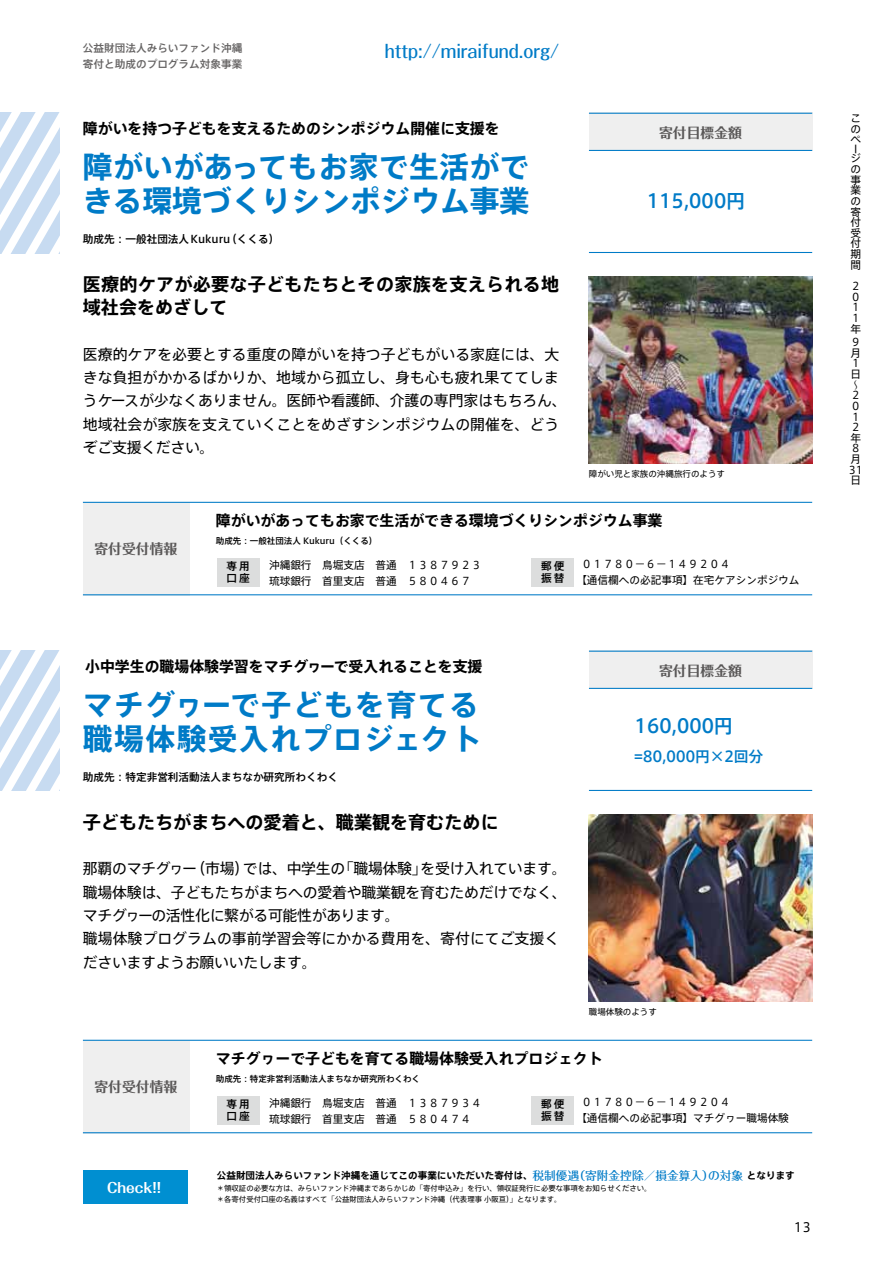
<style>
.page{position:relative;width:893px;height:1263px;background:#fff}
.page>*{position:absolute;margin:0;border:0;box-sizing:border-box;transform-origin:0 0}
.t1{font:700 29.7px/34px "Axis Std";letter-spacing:.015em;color:#007bc7}
.t2{font:700 29.7px/34px "Axis Std";letter-spacing:.05em;color:#007bc7}
.t3{font:500 19.2px "Axis Std";letter-spacing:-.025em;color:#007bc7}
.t4{font:700 18px/23.4px "Axis Std";color:#000}
.t5{font:500 18px "Folk Pro";color:#007bc7}
.t6{font:14.85px/23.4px "Axis Std";letter-spacing:-.01em;color:#000}
.t7{font:700 14.85px "Axis Std";color:#000}
.t8{font:500 14.85px "Axis Std";letter-spacing:-.025em;color:#007bc7}
.t9{font:700 13.8px "Folk Pro";color:#595757}
.t10{font:700 13.8px "Folk Pro";color:#fff}
.t11{font:12.75px "Axis Std";color:#000}
.t12{font:10.65px/10.6px "Axis Std";color:#000}
.t13{font:500 10.65px/11.7px "Axis Std";color:#000}
.t14{font:500 10.65px/15.9px "Axis Std";color:#666464}
.t15{font:700 9.6px "Axis Std";color:#000}
.t16{font:500 8.55px "Axis Std";color:#000}
.t17{font:8.55px "Axis Std";color:#000}
.t18{font:7.5px/10.6px "Axis Std";color:#000}
.s1{font-family:"Folk Pro";font-weight:500;font-size:11.7px;color:#007bc7}
</style>
<div class="page">
<svg style="left:0;top:113px;width:60px;height:140px"></svg>
<svg style="left:0;top:651px;width:60px;height:140px"></svg>
<div style="left:83px;top:502px;width:106px;height:93px;background:#efefef"></div>
<div style="left:83px;top:1040px;width:106px;height:93px;background:#efefef"></div>
<hr style="left:83px;top:594px;width:729px;height:1px;background:#007bc7">
<hr style="left:83px;top:1132px;width:729px;height:1px;background:#007bc7">
<hr style="left:83px;top:502px;width:729px;height:1px;background:#007bc7">
<hr style="left:83px;top:1040px;width:729px;height:1px;background:#007bc7">
<div style="left:217px;top:558px;width:42px;height:28px;background:#dcdddd"></div>
<div style="left:217px;top:1096px;width:42px;height:28px;background:#dcdddd"></div>
<div style="left:531px;top:558px;width:43px;height:28px;background:#dcdddd"></div>
<div style="left:531px;top:1096px;width:43px;height:28px;background:#dcdddd"></div>
<div style="left:83px;top:1170px;width:104px;height:33px;background:#008fd1"></div>
<div style="left:589px;top:113px;width:223px;height:38px;background:#efefef"></div>
<div style="left:589px;top:651px;width:223px;height:38px;background:#efefef"></div>
<hr style="left:589px;top:252px;width:223px;height:1px;background:#007bc7">
<hr style="left:589px;top:790px;width:223px;height:1px;background:#007bc7">
<hr style="left:589px;top:113px;width:223px;height:1px;background:#007bc7">
<hr style="left:589px;top:150px;width:223px;height:1px;background:#007bc7">
<hr style="left:589px;top:651px;width:223px;height:1px;background:#007bc7">
<hr style="left:589px;top:688px;width:223px;height:1px;background:#007bc7">
<img style="left:589px;top:276px;width:223px;height:187px">
<img style="left:589px;top:814px;width:223px;height:187px">
<p class="t14" style="left:83px;top:39px;width:161px">公益財団法人みらいファンド沖縄寄付と助成のプログラム対象事業</p>
<p class="t5" style="left:385px;top:36px;width:176px">http://miraifund.org/</p>
<p class="t7" style="left:83px;top:117px;width:418px">障がいを持つ子どもを支えるためのシンポジウム開催に支援を</p>
<h1 class="t1" style="left:83px;top:148px;width:448px">障がいがあってもお家で生活ができる環境づくりシンポジウム事業</h1>
<p class="t13" style="left:83px;top:233px;width:198px">助成先：一般社団法人Kukuru（くくる）</p>
<p class="t4" style="left:83px;top:271px;width:478px">医療的ケアが必要な子どもたちとその家族を支えられる地域社会をめざして</p>
<p class="t6" style="left:83px;top:341px;width:485px">医療的ケアを必要とする重度の障がいを持つ子どもがいる家庭には、大きな負担がかかるばかりか、地域から孤立し、身も心も疲れ果ててしまうケースが少なくありません。医師や看護師、介護の専門家はもちろん、地域社会が家族を支えていくことをめざすシンポジウムの開催を、どうぞご支援ください。</p>
<p class="t9" style="left:659px;top:121px;width:84px">寄付目標金額</p>
<p class="t3" style="left:646px;top:186px;width:100px">115,000円</p>
<p class="t17" style="left:589px;top:468px;width:138px">障がい児と家族の沖縄旅行のようす</p>
<p class="t9" style="left:94px;top:537px;width:84px">寄付受付情報</p>
<p class="t7" style="left:216px;top:509px;width:448px">障がいがあってもお家で生活ができる環境づくりシンポジウム事業</p>
<p class="t16" style="left:216px;top:534px;width:163px">助成先：一般社団法人 Kukuru（くくる）</p>
<p class="t13" style="left:226px;top:560px;width:25px">専用口座</p>
<p class="t12" style="left:269px;top:556px;width:214px;line-height:15.9px">沖縄銀行　鳥堀支店　普通　１３８７９２３琉球銀行　首里支店　普通　５８０４６７</p>
<p class="t13" style="left:541px;top:560px;width:25px">郵便振替</p>
<p class="t12" style="left:576px;top:555px;width:225px;line-height:15.9px;text-indent:5px">０１７８０−６−１４９２０４<br>【通信欄への必記事項】在宅ケアシンポジウム</p>
<p class="t7" style="left:85px;top:655px;width:399px">小中学生の職場体験学習をマチグヮーで受入れることを支援</p>
<h1 class="t2" style="left:83px;top:686px;width:400px">マチグヮーで子どもを育てる職場体験受入れプロジェクト</h1>
<p class="t13" style="left:83px;top:770px;width:257px">助成先：特定非営利活動法人まちなか研究所わくわく</p>
<p class="t4" style="left:83px;top:809px;width:417px">子どもたちがまちへの愛着と、職業観を育むために</p>
<p class="t6" style="left:83px;top:856px;width:485px">那覇のマチグヮー（市場）では、中学生の「職場体験」を受け入れています。職場体験は、子どもたちがまちへの愛着や職業観を育むためだけでなく、マチグヮーの活性化に繋がる可能性があります。<br>職場体験プログラムの事前学習会等にかかる費用を、寄付にてご支援くださいますようお願いいたします。</p>
<p class="t9" style="left:659px;top:658px;width:84px">寄付目標金額</p>
<p class="t3" style="left:634px;top:711px;width:100px">160,000円</p>
<p class="t8" style="left:634px;top:746px;width:130px">=80,000円×2回分</p>
<p class="t17" style="left:589px;top:1006px;width:70px">職場体験のようす</p>
<p class="t9" style="left:94px;top:1075px;width:84px">寄付受付情報</p>
<p class="t10" style="left:107px;top:1176px;width:56px">Check!!</p>
<p class="t7" style="left:216px;top:1046px;width:388px">マチグヮーで子どもを育てる職場体験受入れプロジェクト</p>
<p class="t16" style="left:216px;top:1072px;width:206px">助成先：特定非営利活動法人まちなか研究所わくわく</p>
<p class="t13" style="left:226px;top:1098px;width:25px">専用口座</p>
<p class="t12" style="left:269px;top:1094px;width:214px;line-height:15.9px">沖縄銀行　鳥堀支店　普通　１３８７９３４琉球銀行　首里支店　普通　５８０４７４</p>
<p class="t13" style="left:541px;top:1098px;width:25px">郵便振替</p>
<p class="t12" style="left:576px;top:1093px;width:214px;line-height:15.9px;text-indent:5px">０１７８０−６−１４９２０４<br>【通信欄への必記事項】マチグヮー職場体験</p>
<p class="t15" style="left:217px;top:1168px;width:579px">公益財団法人みらいファンド沖縄を通じてこの事業にいただいた寄付は、<span class="s1">税制優遇（寄附金控除／損金算入）の対象</span>となります</p>
<p class="t18" style="left:217px;top:1182px;width:443px">＊領収証の必要な方は、みらいファンド沖縄まであらかじめ「寄付申込み」を行い、領収証発行に必要な事項をお知らせください。　＊各寄付受付口座の名義はすべて「公益財団法人みらいファンド沖縄（代表理事小阪亘）」となります。</p>
<p class="t11" style="left:794px;top:1217px;width:19px">13</p>
<p class="t12" style="left:850px;top:112px;width:12px;text-align:justify">このペ</p>
<p class="t12" style="left:850px;top:143px;width:12px;line-height:9.6px">ージ</p>
<p class="t12" style="left:850px;top:163px;width:12px;text-align:justify">の事業の寄付受付期間</p>
<p class="t12" style="left:850px;top:280px;width:12px">２<br>０<br>１<br>１年</p>
<p class="t12" style="left:850px;top:336px;width:10px">９月<br>１日～</p>
<p class="t12" style="left:849px;top:389px;width:16px">２<br>０<br>１<br>２年<br>８月<br>31日</p>
</div>
